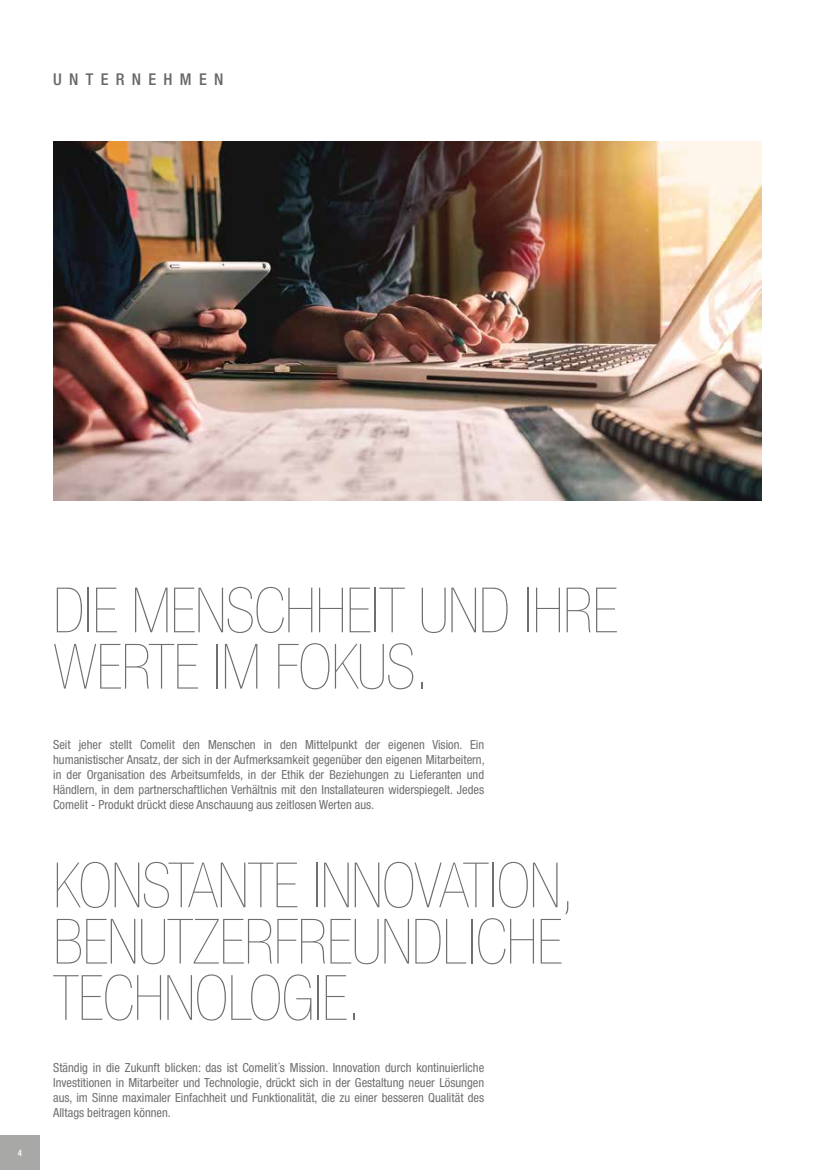
<style>
.page{position:relative;width:815px;height:1170px;background:#fff}
.page>*{position:absolute;margin:0;border:0;box-sizing:border-box;transform-origin:0 0}
.t1{font:200 condensed 62.5px/56.2px "Helvetica Neue LTW1 G";letter-spacing:-.01em;color:#706f6f}
.t2{font:500 condensed 16.25px "Helvetica Neue LTW1 G";letter-spacing:.45em;color:#686868}
.t3{font:condensed 12.5px/15px "Helvetica Neue LTW1 G";color:#706f6f;text-align:justify}
.t4{font:500 condensed 8.75px "Helvetica Neue LTW1 G";color:#fff}
</style>
<div class="page">
<img style="left:53px;top:142px;width:709px;height:358px">
<div style="left:0;top:1135px;width:40px;height:34px;background:#a8a8a7"></div>
<h2 class="t2" style="left:53px;top:69px;width:172px">UNTERNEHMEN</h2>
<p class="t4" style="left:18px;top:1147px;width:6px">4</p>
<h1 class="t1" style="left:53px;top:582px;width:566px">DIE MENSCHHEIT UND IHRE<br>WERTE IM FOKUS.</h1>
<p class="t3" style="left:53px;top:737px;width:433px">Seit jeher stellt Comelit den Menschen in den Mittelpunkt der eigenen Vision. Ein humanistischer Ansatz, der sich in der Aufmerksamkeit gegenüber den eigenen Mitarbeitern, in der Organisation des Arbeitsumfelds, in der Ethik der Beziehungen zu Lieferanten und Händlern, in dem partnerschaftlichen Verhältnis mit den Installateuren widerspiegelt. Jedes Comelit - Produkt drückt diese Anschauung aus zeitlosen Werten aus.</p>
<h1 class="t1" style="left:53px;top:857px;width:524px">KONSTANTE INNOVATION,<br>BENUTZERFREUNDLICHE<br>TECHNOLOGIE.</h1>
<p class="t3" style="left:53px;top:1059px;width:433px">Ständig in die Zukunft blicken: das ist Comelit´s Mission. Innovation durch kontinuierliche Investitionen in Mitarbeiter und Technologie, drückt sich in der Gestaltung neuer Lösungen aus, im Sinne maximaler Einfachheit und Funktionalität, die zu einer besseren Qualität des Alltags beitragen können.</p>
</div>
